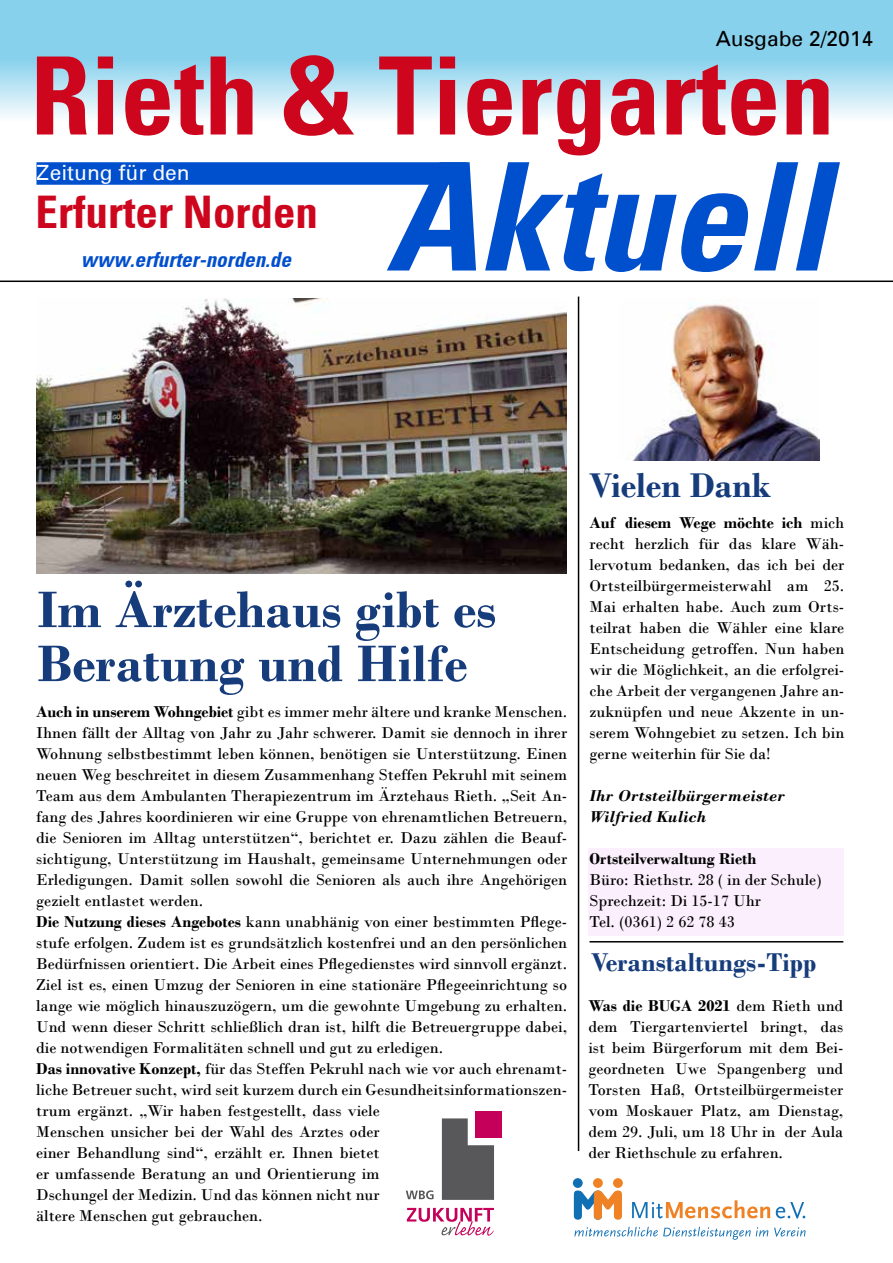
<style>
.page{position:relative;width:893px;height:1263px;background:#fff}
.page>*{position:absolute;margin:0;border:0;box-sizing:border-box;transform-origin:0 0}
.t1{font:150px "Unive Con Bol Obl";color:#004fcd}
.t2{font:700 condensed 108px "Univers";color:#cd061e}
.t3{font:700 54px/54px "Bodoni";color:#163c7b}
.t4{font:700 condensed 45px "Univers";color:#cd061e}
.t5{font:700 36px "Bodoni";color:#163c7b}
.t6{font:700 27px "Bodoni";color:#163c7b}
.t7{font:21px "Unive Con Bol Obl";color:#004fcd}
.t8{font:21px "Univers";color:#000}
.t9{font:21px "Univers";color:#fefefe}
.t10{font:16.5px/21px "Bodoni";color:#000}
.t11{font:italic 700 16.5px/21px "Bodoni";color:#000}
.t12{font:700 16.5px "Bodoni";color:#000}
.s1{font-weight:700}
</style>
<div class="page">
<svg style="left:0;top:0;width:893px;height:281px"></svg>
<div style="left:36px;top:162px;width:430px;height:23px;background:#004fcd"></div>
<svg style="left:574px;top:1190px;width:48px;height:30px"></svg>
<div style="left:593px;top:1178px;width:10px;height:10px;background:#ef8225;border-radius:50%"></div>
<div style="left:613px;top:1178px;width:10px;height:10px;background:#ef8225;border-radius:50%"></div>
<div style="left:573px;top:1178px;width:10px;height:10px;background:#1170b4;border-radius:50%"></div>
<svg style="left:632px;top:1200px;width:138px;height:18px"></svg>
<svg style="left:776px;top:1202px;width:29px;height:16px"></svg>
<svg style="left:574px;top:1227px;width:194px;height:13px"></svg>
<svg style="left:774px;top:1227px;width:32px;height:9px"></svg>
<svg style="left:442px;top:1118px;width:52px;height:82px;background:#676768"></svg>
<div style="left:475px;top:1111px;width:26px;height:27px;background:#c5005a"></div>
<svg style="left:406px;top:1190px;width:28px;height:9px"></svg>
<svg style="left:407px;top:1208px;width:87px;height:28px"></svg>
<img style="left:628px;top:304px;width:192px;height:157px">
<div style="left:588px;top:848px;width:256px;height:87px;background:#fbeffd"></div>
<img style="left:36px;top:299px;width:531px;height:275px">
<hr style="left:0;top:281px;width:893px;height:1px;background:#000">
<hr style="left:578px;top:297px;width:1px;height:854px;background:#000">
<hr style="left:589px;top:941px;width:254px;height:1px;background:#000">
<p class="t8" style="left:716px;top:25px;width:159px">Ausgabe 2/2014</p>
<h2 class="t2" style="left:30px;top:30px;width:806px">Rieth &amp; Tiergarten</h2>
<p class="t9" style="left:37px;top:160px;width:154px">Zeitung für den</p>
<h3 class="t4" style="left:36px;top:185px;width:284px">Erfurter Norden</h3>
<p class="t7" style="left:81px;top:247px;width:211px">www.erfurter-norden.de</p>
<h1 class="t1" style="left:386px;top:125px;width:443px">Aktuell</h1>
<h3 class="t3" style="left:37px;top:582px;width:460px">Im Ärztehaus gibt es<br>Beratung und Hilfe</h3>
<p class="t10" style="left:36px;top:701px;width:533px"><span class="s1">Auch in unserem Wohngebiet</span> gibt es immer mehr ältere und kranke Menschen.<br>Ihnen fällt der Alltag von Jahr zu Jahr schwerer. Damit sie dennoch in ihrer Wohnung selbstbestimmt leben können, benötigen sie Unterstützung. Einen neuen Weg beschreitet in diesem Zusammenhang Steffen Pekruhl mit seinem Team aus dem Ambulanten Therapiezentrum im Ärztehaus Rieth. „Seit An&shy;fang des Jahres koordinieren wir eine Gruppe von ehrenamtlichen Betreuern, die Senioren im Alltag unterstützen“, berichtet er. Dazu zählen die Beauf&shy;sichtigung, Unterstützung im Haushalt, gemeinsame Unternehmungen oder Erledigungen. Damit sollen sowohl die Senioren als auch ihre Angehörigen gezielt entlastet werden.<br><span class="s1">Die Nutzung dieses Angebotes</span> kann unabhänig von einer bestimmten Pflege&shy;stufe erfolgen. Zudem ist es grundsätzlich kostenfrei und an den persönlichen Bedürfnissen orientiert. Die Arbeit eines Pflegedienstes wird sinnvoll ergänzt.<br>Ziel ist es, einen Umzug der Senioren in eine stationäre Pflegeeinrichtung so lange wie möglich hinauszuzögern, um die gewohnte Umgebung zu erhalten.<br>Und wenn dieser Schritt schließlich dran ist, hilft die Betreuergruppe dabei, die notwendigen Formalitäten schnell und gut zu erledigen.<br><span class="s1">Das innovative Konzept,</span> für das Steffen Pekruhl nach wie vor auch ehrenamt&shy;liche Betreuer sucht, wird seit kurzem durch ein Gesundheitsinformationszen&shy;trum ergänzt. „Wir haben festgestellt, dass viele<br>Menschen unsicher bei der Wahl des Arztes oder<br>einer Behandlung sind“, erzählt er. Ihnen bietet<br>er umfassende Beratung an und Orientierung im<br>Dschungel der Medizin. Und das können nicht nur<br>ältere Menschen gut gebrauchen.</p>
<h3 class="t5" style="left:589px;top:464px;width:184px">Vielen Dank</h3>
<p class="t10" style="left:590px;top:512px;width:256px;text-align:justify"><span class="s1">Auf diesem Wege möchte ich</span> mich recht herzlich für das klare Wäh&shy;lervotum bedanken, das ich bei der Ortsteilbürgermeisterwahl am 25.<br>Mai erhalten habe. Auch zum Orts&shy;teilrat haben die Wähler eine klare Entscheidung getroffen. Nun haben wir die Möglichkeit, an die erfolgrei&shy;che Arbeit der vergangenen Jahre an&shy;zuknüpfen und neue Akzente in un&shy;serem Wohngebiet zu setzen. Ich bin gerne weiterhin für Sie da!</p>
<p class="t11" style="left:590px;top:785px;width:197px">Ihr Ortsteilbürgermeister<br>Wilfried Kulich</p>
<p class="t12" style="left:590px;top:848px;width:168px">Ortsteilverwaltung Rieth</p>
<p class="t10" style="left:590px;top:869px;width:234px">Büro: Riethstr. 28 ( in der Schule)<br>Sprechzeit: Di 15-17 Uhr<br>Tel. (0361) 2 62 78 43</p>
<h3 class="t6" style="left:591px;top:946px;width:227px">Veranstaltungs-Tipp</h3>
<p class="t10" style="left:588px;top:995px;width:256px;text-align:justify"><span class="s1">Was die BUGA 2021</span> dem Rieth und dem Tiergartenviertel bringt, das ist beim Bürgerforum mit dem Bei&shy;geordneten Uwe Spangenberg und Torsten Haß, Ortsteilbürgermeister vom Moskauer Platz, am Dienstag, dem 29. Juli, um 18 Uhr in der Aula der Riethschule zu erfahren.</p>
</div>
